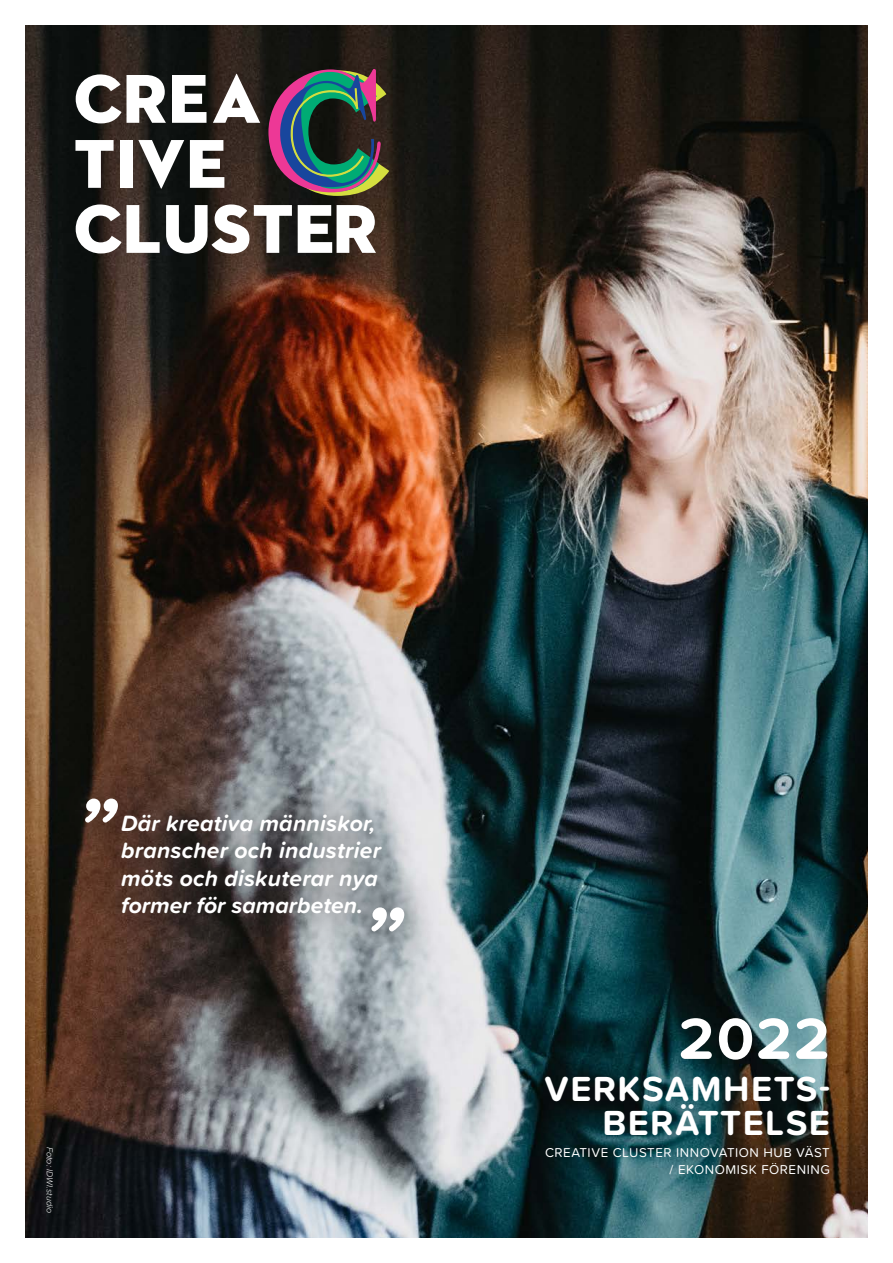
<style>
.page{position:relative;width:893px;height:1263px;background:#fff}
.page>*{position:absolute;margin:0;border:0;box-sizing:border-box;transform-origin:0 0}
.t1{font:italic 700 85.95px "Proxima Soft";color:#fff}
.t2{font:700 60.15px "Proxima Soft";color:#fff}
.t3{font:700 36.15px/33px "Proxima Soft";letter-spacing:.04em;color:#fff;text-align:right}
.t4{font:italic 700 22.95px/27.3px "Proxima Soft";letter-spacing:.01em;color:#fff}
.t5{font:13.35px/16.8px "Proxima Soft";letter-spacing:.04em;color:#fff;text-align:right}
.t6{font:italic 300 9px "Proxima Soft";letter-spacing:.005em;color:#fff}
</style>
<div class="page">
<img style="left:26px;top:26px;width:841px;height:1211px">
<svg style="left:76px;top:74px;width:90px;height:49px"></svg>
<svg style="left:172px;top:75px;width:34px;height:48px"></svg>
<svg style="left:213px;top:74px;width:47px;height:49px"></svg>
<svg style="left:75px;top:140px;width:39px;height:48px"></svg>
<div style="left:120px;top:140px;width:12px;height:48px;background:#fff"></div>
<svg style="left:138px;top:140px;width:46px;height:49px"></svg>
<svg style="left:190px;top:140px;width:34px;height:48px"></svg>
<svg style="left:76px;top:204px;width:84px;height:49px"></svg>
<svg style="left:166px;top:204px;width:126px;height:50px"></svg>
<svg style="left:298px;top:205px;width:78px;height:48px"></svg>
<svg style="left:268px;top:69px;width:121px;height:127px;background:#464c51"></svg>
<svg style="left:49px;top:761px;width:392px;height:207px;background:#6e6765"></svg>
<p class="t1" style="left:75px;top:763px;width:41px">”</p>
<p class="t4" style="left:121px;top:809px;width:261px">Där kreativa människor, branscher och industrier möts och diskuterar nya former för samarbeten.</p>
<p class="t1" style="left:362px;top:872px;width:41px">”</p>
<p class="t6" style="left:57px;top:1146px;width:68px;rotate:90deg">Foto: IDWI.studio</p>
<p class="t2" style="left:679px;top:993px;width:152px">2022</p>
<p class="t3" style="left:545px;top:1071px;width:287px">VERKSAMHETS-<br>BERÄTTELSE</p>
<p class="t5" style="left:545px;top:1143px;width:286px">CREATIVE CLUSTER INNOVATION HUB VÄST / EKONOMISK FÖRENING</p>
</div>
